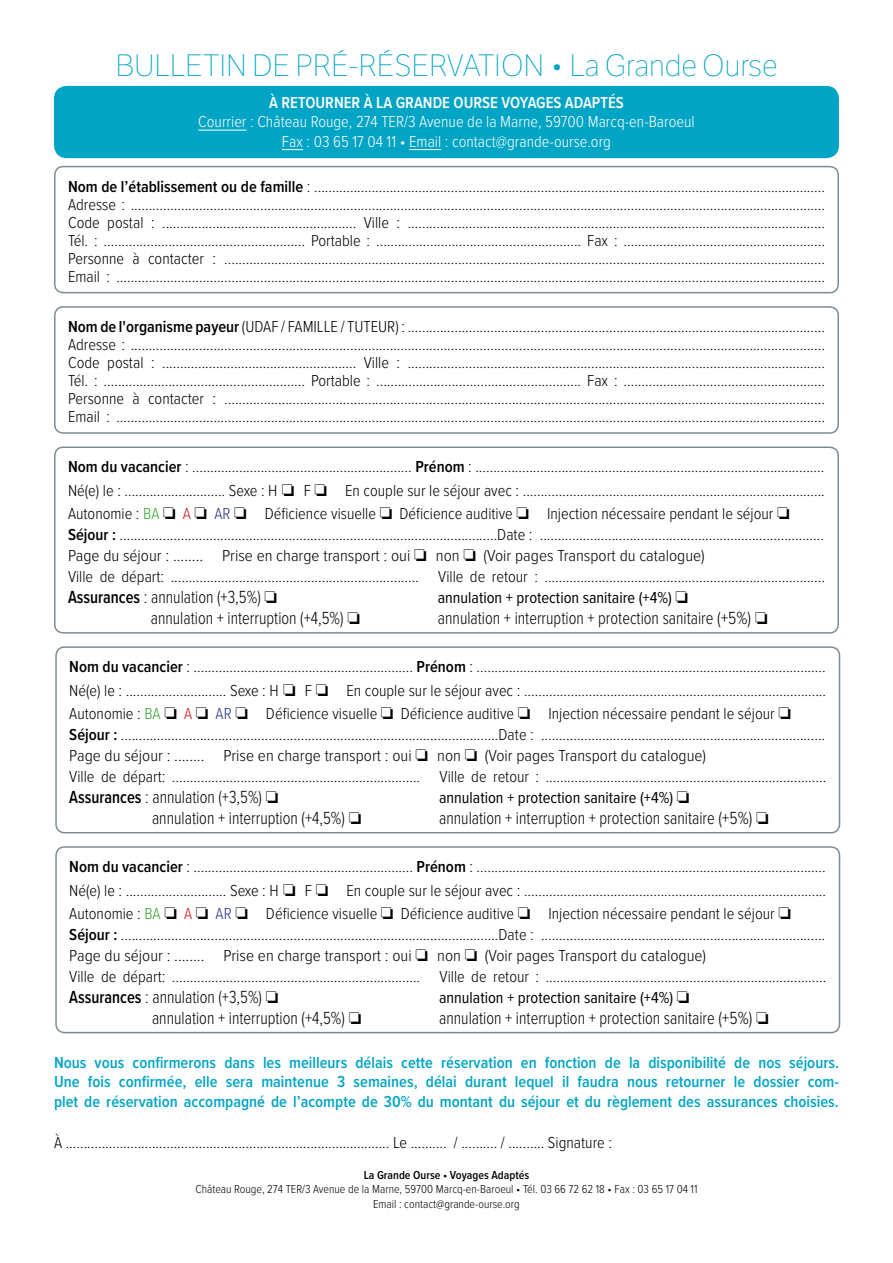
<style>
.page{position:relative;width:893px;height:1263px;background:#fff}
.page>*{position:absolute;margin:0;border:0;box-sizing:border-box;transform-origin:0 0}
.t1{font:100 30px "LFT Etica Display";color:#00a4c4}
.t2{font:300 18.15px "Proxima Nova Cond";color:#000;scale:.91 1}
.t3{font:300 16.5px/18px "Proxima Nova Cond";color:#000;text-align:justify}
.t4{font:600 16.5px/19.5px "Proxima Nova Cond";color:#00a4c4;text-align:justify}
.t5{font:300 16.5px/19.5px "Proxima Nova Cond";color:#fff;text-align:center}
.t6{font:16.5px "Proxima Nova Cond";color:#000}
.t7{font:600 16.5px "Proxima Nova Cond";color:#fff}
.t8{font:300 12px/14.4px "Proxima Nova Cond";color:#000;text-align:center}
.t9{font:600 12px "Proxima Nova Cond";color:#000}
.s1{font-weight:600}
.s2{color:#3fa535}
.s3{color:#cd171a}
.s4{color:#283583}
</style>
<div class="page">
<div style="left:54px;top:86px;width:785px;height:72px;background:#00a4c4;border-radius:13px"></div>
<hr style="left:198px;top:130px;width:49px;height:1px;background:#fff">
<svg style="left:282px;top:149px;width:21px;height:1px"></svg>
<hr style="left:409px;top:149px;width:32px;height:1px;background:#fff">
<div style="left:54px;top:166px;width:785px;height:127px;border:2px solid #7e8b93;border-radius:9px"></div>
<div style="left:54px;top:446px;width:785px;height:188px;border:2px solid #7e8b93;border-radius:9px"></div>
<div style="left:54px;top:306px;width:785px;height:128px;border:2px solid #7e8b93;border-radius:9px"></div>
<div style="left:55px;top:646px;width:785px;height:187px;border:2px solid #7e8b93;border-radius:9px"></div>
<div style="left:55px;top:846px;width:785px;height:187px;border:2px solid #7e8b93;border-radius:9px"></div>
<h1 class="t1" style="left:115px;top:49px;width:664px">BULLETIN DE PRÉ-RÉSERVATION • La Grande Ourse</h1>
<p class="t7" style="left:269px;top:90px;width:356px">À RETOURNER À LA GRANDE OURSE VOYAGES ADAPTÉS</p>
<p class="t5" style="left:198px;top:111px;width:498px">Courrier : Château Rouge, 274 TER/3 Avenue de la Marne, 59700 Marcq-en-Baroeul<br>Fax : 03 65 17 04 11 • Email : contact@grande-ourse.org</p>
<p class="t3" style="left:68px;top:176px;width:758px"><span class="s1">Nom de l’établissement ou de famille</span> : ..............................................................................................................................................<br>Adresse : .................................................................................................................................................................................................<br>Code postal : ...................................................... Ville : ....................................................................................................................<br>Tél. : ........................................................ Portable : ......................................................... Fax : ........................................................<br>Personne à contacter : .......................................................................................................................................................................<br>Email : .....................................................................................................................................................................................................</p>
<p class="t3" style="left:68px;top:317px;width:758px"><span class="s1">Nom de l'organisme payeur</span> (UDAF / FAMILLE / TUTEUR) : ....................................................................................................................<br>Adresse : .................................................................................................................................................................................................<br>Code postal : ...................................................... Ville : ....................................................................................................................<br>Tél. : ........................................................ Portable : ......................................................... Fax : ........................................................<br>Personne à contacter : .......................................................................................................................................................................<br>Email : .....................................................................................................................................................................................................</p>
<p class="t3" style="left:68px;top:454px;width:758px;line-height:23.5px"><span class="s1">Nom du vacancier</span> : ............................................................. <span class="s1">Prénom</span> : .................................................................................................<br>Né(e) le : ............................ Sexe : H ❏ F ❏ En couple sur le séjour avec : ....................................................................................<br>Autonomie : <span class="s2">BA</span> ❏ <span class="s3">A</span> ❏ <span class="s4">AR</span> ❏ Déficience visuelle ❏ Déficience auditive ❏ Injection nécessaire pendant le séjour ❏</p>
<p class="t3" style="left:68px;top:523px;width:758px;line-height:21px;text-align:left"><span class="s1">Séjour :</span> .........................................................................................................Date : ...............................................................................<br>Page du séjour : ........ Prise en charge transport : oui ❏ non ❏ (Voir pages Transport du catalogue)<br>Ville de départ: ..................................................................... Ville de retour : ..............................................................................</p>
<p class="t2" style="left:68px;top:584px;width:231px"><span class="s1">Assurances</span> : annulation (+3,5%) ❏</p>
<p class="t6" style="left:438px;top:586px;width:252px">annulation + protection sanitaire (+4%) ❏</p>
<p class="t2" style="left:151px;top:605px;width:231px">annulation + interruption (+4,5%) ❏</p>
<p class="t2" style="left:438px;top:605px;width:364px">annulation + interruption + protection sanitaire (+5%) ❏</p>
<p class="t3" style="left:69px;top:654px;width:758px;line-height:23.5px"><span class="s1">Nom du vacancier</span> : ............................................................. <span class="s1">Prénom</span> : .................................................................................................<br>Né(e) le : ............................ Sexe : H ❏ F ❏ En couple sur le séjour avec : ....................................................................................<br>Autonomie : <span class="s2">BA</span> ❏ <span class="s3">A</span> ❏ <span class="s4">AR</span> ❏ Déficience visuelle ❏ Déficience auditive ❏ Injection nécessaire pendant le séjour ❏</p>
<p class="t3" style="left:69px;top:723px;width:758px;line-height:21px;text-align:left"><span class="s1">Séjour :</span> .........................................................................................................Date : ...............................................................................<br>Page du séjour : ........ Prise en charge transport : oui ❏ non ❏ (Voir pages Transport du catalogue)<br>Ville de départ: ..................................................................... Ville de retour : ..............................................................................</p>
<p class="t2" style="left:69px;top:784px;width:231px"><span class="s1">Assurances</span> : annulation (+3,5%) ❏</p>
<p class="t6" style="left:439px;top:785px;width:252px">annulation + protection sanitaire (+4%) ❏</p>
<p class="t2" style="left:152px;top:805px;width:231px">annulation + interruption (+4,5%) ❏</p>
<p class="t2" style="left:439px;top:805px;width:364px">annulation + interruption + protection sanitaire (+5%) ❏</p>
<p class="t3" style="left:69px;top:854px;width:758px;line-height:23.5px"><span class="s1">Nom du vacancier</span> : ............................................................. <span class="s1">Prénom</span> : .................................................................................................<br>Né(e) le : ............................ Sexe : H ❏ F ❏ En couple sur le séjour avec : ....................................................................................<br>Autonomie : <span class="s2">BA</span> ❏ <span class="s3">A</span> ❏ <span class="s4">AR</span> ❏ Déficience visuelle ❏ Déficience auditive ❏ Injection nécessaire pendant le séjour ❏</p>
<p class="t3" style="left:69px;top:923px;width:758px;line-height:21px;text-align:left"><span class="s1">Séjour :</span> .........................................................................................................Date : ...............................................................................<br>Page du séjour : ........ Prise en charge transport : oui ❏ non ❏ (Voir pages Transport du catalogue)<br>Ville de départ: ..................................................................... Ville de retour : ..............................................................................</p>
<p class="t2" style="left:69px;top:984px;width:231px"><span class="s1">Assurances</span> : annulation (+3,5%) ❏</p>
<p class="t6" style="left:439px;top:985px;width:252px">annulation + protection sanitaire (+4%) ❏</p>
<p class="t2" style="left:152px;top:1005px;width:231px">annulation + interruption (+4,5%) ❏</p>
<p class="t2" style="left:439px;top:1005px;width:364px">annulation + interruption + protection sanitaire (+5%) ❏</p>
<p class="t4" style="left:54px;top:1052px;width:786px">Nous vous confirmerons dans les meilleurs délais cette réservation en fonction de la disponibilité de nos séjours.<br>Une fois confirmée, elle sera maintenue 3 semaines, délai durant lequel il faudra nous retourner le dossier com&shy;plet de réservation accompagné de l’acompte de 30% du montant du séjour et du règlement des assurances choisies.</p>
<p class="t3" style="left:54px;top:1133px;width:560px">À .......................................................................................... Le .......... / .......... / .......... Signature :</p>
<p class="t9" style="left:364px;top:1166px;width:167px">La Grande Ourse • Voyages Adaptés</p>
<p class="t8" style="left:195px;top:1181px;width:503px">Château Rouge, 274 TER/3 Avenue de la Marne, 59700 Marcq-en-Baroeul • Tél. 03 66 72 62 18 • Fax : 03 65 17 04 11<br>Email : contact@grande-ourse.org</p>
</div>
